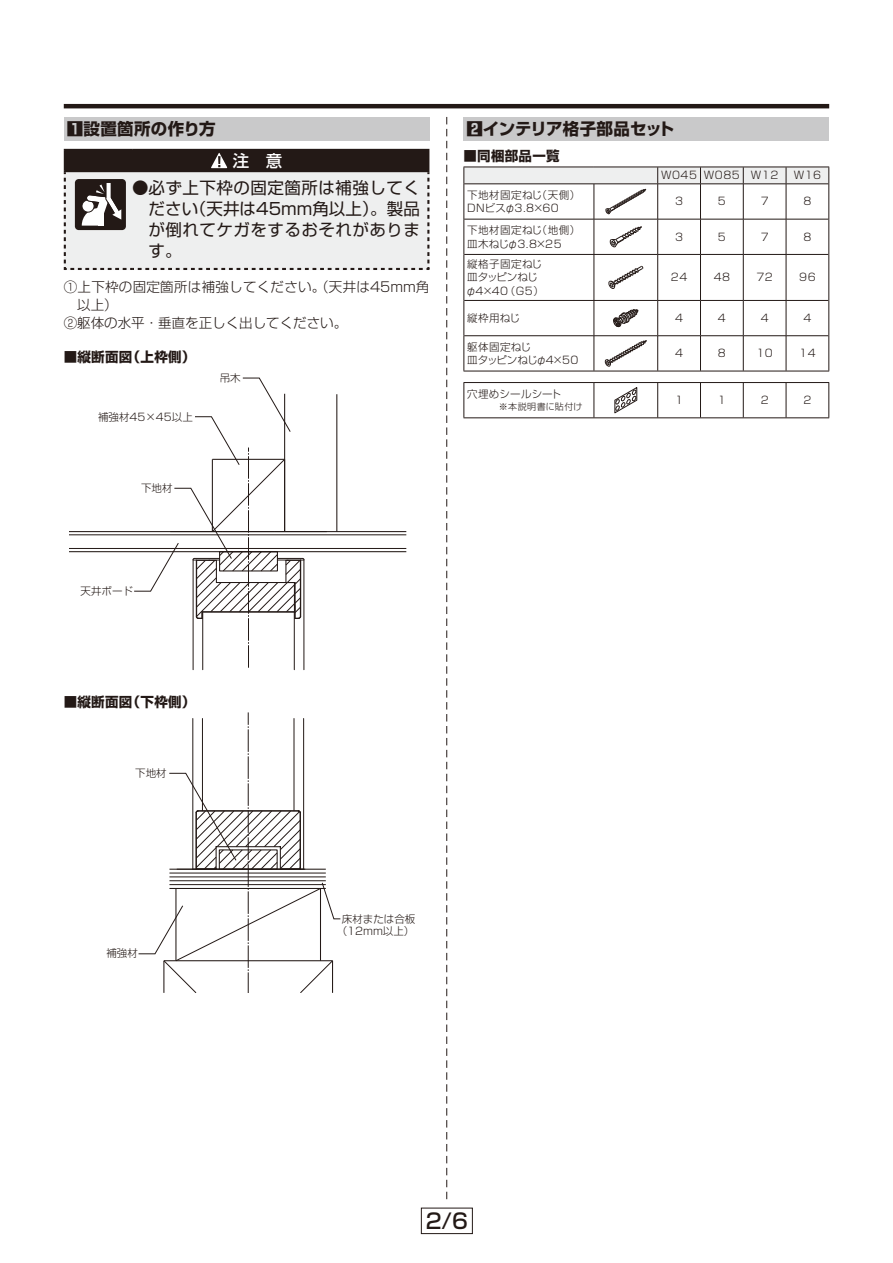
<style>
.page{position:relative;width:893px;height:1263px;background:#fff}
.page>*{position:absolute;margin:0;border:0;box-sizing:border-box;transform-origin:0 0}
.t1{font:21px "Shin Go Pro Medium 90 pv RKSJ H";color:#231916}
.t2{font:16.5px/21px "Shin Go Pro Regular 90 pv RKSJ H";letter-spacing:.03em;color:#231916;text-align:justify}
.t3{font:16.5px "Shin Go Pro Bold 90 pv RKSJ H";letter-spacing:-.015em;color:#231916}
.t4{font:16.5px "Shin Go Pro Bold 90 pv RKSJ H";letter-spacing:.02em;color:#231916}
.t5{font:16.5px "Shin Go Pro Medium 90 pv RKSJ H";color:#fff}
.t6{font:13.5px "Shin Go Pro Light 90 pv RKSJ H";letter-spacing:.02em;color:#231916}
.t7{font:13.5px "Shin Go Pro Bold 90 pv RKSJ H";letter-spacing:.02em;color:#231916}
.t8{font:13.5px "Shin Go Pro Light 90 pv RKSJ H";color:#231916}
.t9{font:10.5px/13.5px "Shin Go Pro Light 90 pv RKSJ H";letter-spacing:.005em;color:#231916}
.t10{font:10.5px/13.5px "Shin Go Pro Light 90 pv RKSJ H";letter-spacing:.05em;color:#231916}
.t11{font:9px "Shin Go Pro Light 90 pv RKSJ H";letter-spacing:.05em;color:#231916}
</style>
<div class="page">
<hr style="left:64px;top:104px;width:765px;height:4px;background:#231916">
<hr style="left:70px;top:551px;width:336px;height:1px;background:#231916">
<hr style="left:70px;top:548px;width:336px;height:1px;background:#231916">
<hr style="left:70px;top:534px;width:336px;height:1px;background:#231916">
<hr style="left:70px;top:531px;width:336px;height:1px;background:#231916">
<hr style="left:336px;top:394px;width:1px;height:138px;background:#231916">
<hr style="left:193px;top:560px;width:1px;height:110px;background:#231916">
<hr style="left:304px;top:560px;width:1px;height:110px;background:#231916">
<hr style="left:202px;top:612px;width:1px;height:58px;background:#231916">
<hr style="left:294px;top:612px;width:1px;height:58px;background:#231916">
<svg style="left:134px;top:378px;width:170px;height:290px"></svg>
<svg style="left:138px;top:712px;width:203px;height:281px"></svg>
<div style="left:64px;top:117px;width:365px;height:23px;background:#c9c9ca"></div>
<svg style="left:446px;top:117px;width:1px;height:1082px"></svg>
<div style="left:421px;top:1208px;width:52px;height:26px;border:1px solid #231916"></div>
<hr style="left:64px;top:149px;width:68px;height:2px;background:#231916">
<hr style="left:132px;top:149px;width:297px;height:2px;background:#231916">
<svg style="left:63px;top:151px;width:367px;height:119px;background:#bfbebd"></svg>
<div style="left:463px;top:117px;width:366px;height:23px;background:#c9c9ca"></div>
<hr style="left:594px;top:184px;width:1px;height:35px;background:#231916">
<hr style="left:657px;top:184px;width:1px;height:35px;background:#231916">
<hr style="left:700px;top:184px;width:1px;height:35px;background:#231916">
<hr style="left:743px;top:184px;width:1px;height:35px;background:#231916">
<hr style="left:786px;top:184px;width:1px;height:35px;background:#231916">
<hr style="left:464px;top:219px;width:194px;height:1px;background:#231916">
<hr style="left:594px;top:219px;width:1px;height:35px;background:#231916">
<hr style="left:658px;top:219px;width:42px;height:1px;background:#231916">
<hr style="left:657px;top:219px;width:1px;height:35px;background:#231916">
<hr style="left:700px;top:219px;width:43px;height:1px;background:#231916">
<hr style="left:700px;top:219px;width:1px;height:35px;background:#231916">
<hr style="left:743px;top:219px;width:43px;height:1px;background:#231916">
<hr style="left:743px;top:219px;width:1px;height:35px;background:#231916">
<hr style="left:786px;top:219px;width:42px;height:1px;background:#231916">
<hr style="left:786px;top:219px;width:1px;height:35px;background:#231916">
<hr style="left:464px;top:254px;width:194px;height:1px;background:#231916">
<hr style="left:594px;top:255px;width:1px;height:45px;background:#231916">
<hr style="left:658px;top:254px;width:42px;height:1px;background:#231916">
<hr style="left:657px;top:255px;width:1px;height:45px;background:#231916">
<hr style="left:700px;top:254px;width:43px;height:1px;background:#231916">
<hr style="left:700px;top:255px;width:1px;height:45px;background:#231916">
<hr style="left:743px;top:254px;width:43px;height:1px;background:#231916">
<hr style="left:743px;top:255px;width:1px;height:45px;background:#231916">
<hr style="left:786px;top:254px;width:42px;height:1px;background:#231916">
<hr style="left:786px;top:255px;width:1px;height:45px;background:#231916">
<hr style="left:464px;top:300px;width:194px;height:1px;background:#231916">
<hr style="left:594px;top:301px;width:1px;height:34px;background:#231916">
<hr style="left:658px;top:300px;width:42px;height:1px;background:#231916">
<hr style="left:657px;top:301px;width:1px;height:34px;background:#231916">
<hr style="left:700px;top:300px;width:43px;height:1px;background:#231916">
<hr style="left:700px;top:301px;width:1px;height:34px;background:#231916">
<hr style="left:743px;top:300px;width:43px;height:1px;background:#231916">
<hr style="left:743px;top:301px;width:1px;height:34px;background:#231916">
<hr style="left:786px;top:300px;width:42px;height:1px;background:#231916">
<hr style="left:786px;top:301px;width:1px;height:34px;background:#231916">
<hr style="left:464px;top:335px;width:194px;height:1px;background:#231916">
<hr style="left:594px;top:336px;width:1px;height:35px;background:#231916">
<hr style="left:658px;top:335px;width:42px;height:1px;background:#231916">
<hr style="left:657px;top:336px;width:1px;height:35px;background:#231916">
<hr style="left:700px;top:335px;width:43px;height:1px;background:#231916">
<hr style="left:700px;top:336px;width:1px;height:35px;background:#231916">
<hr style="left:743px;top:335px;width:43px;height:1px;background:#231916">
<hr style="left:743px;top:336px;width:1px;height:35px;background:#231916">
<hr style="left:786px;top:335px;width:42px;height:1px;background:#231916">
<hr style="left:786px;top:336px;width:1px;height:35px;background:#231916">
<hr style="left:594px;top:383px;width:1px;height:34px;background:#231916">
<hr style="left:657px;top:383px;width:1px;height:34px;background:#231916">
<hr style="left:700px;top:383px;width:1px;height:34px;background:#231916">
<hr style="left:743px;top:383px;width:1px;height:34px;background:#231916">
<hr style="left:786px;top:383px;width:1px;height:34px;background:#231916">
<hr style="left:463px;top:184px;width:1px;height:35px;background:#231916">
<hr style="left:828px;top:184px;width:1px;height:35px;background:#231916">
<hr style="left:463px;top:219px;width:1px;height:35px;background:#231916">
<hr style="left:828px;top:219px;width:1px;height:35px;background:#231916">
<hr style="left:463px;top:254px;width:1px;height:46px;background:#231916">
<hr style="left:828px;top:254px;width:1px;height:46px;background:#231916">
<hr style="left:463px;top:300px;width:1px;height:36px;background:#231916">
<hr style="left:828px;top:300px;width:1px;height:36px;background:#231916">
<hr style="left:463px;top:336px;width:1px;height:35px;background:#231916">
<hr style="left:828px;top:336px;width:1px;height:35px;background:#231916">
<hr style="left:463px;top:371px;width:366px;height:1px;background:#231916">
<hr style="left:463px;top:382px;width:131px;height:1px;background:#231916">
<hr style="left:463px;top:383px;width:1px;height:34px;background:#231916">
<hr style="left:594px;top:382px;width:235px;height:1px;background:#231916">
<hr style="left:828px;top:383px;width:1px;height:34px;background:#231916">
<hr style="left:463px;top:417px;width:366px;height:1px;background:#231916">
<svg style="left:463px;top:167px;width:366px;height:47px"></svg>
<svg style="left:610px;top:226px;width:32px;height:21px"></svg>
<svg style="left:609px;top:265px;width:35px;height:24px"></svg>
<svg style="left:613px;top:309px;width:26px;height:19px"></svg>
<svg style="left:605px;top:340px;width:42px;height:27px"></svg>
<svg style="left:614px;top:387px;width:23px;height:26px"></svg>
<h2 class="t4" style="left:67px;top:122px;width:150px">1設置箇所の作り方</h2>
<h2 class="t5" style="left:233px;top:154px;width:51px">注　意</h2>
<h2 class="t2" style="left:149px;top:180px;width:273px;text-indent:-16px">● 必ず上下枠の固定箇所は補強してください（天井は45mm角以上）。製品が倒れてケガをするおそれがあります。</h2>
<p class="t6" style="left:64px;top:281px;width:367px">①上下枠の固定箇所は補強してください。（天井は45mm角</p>
<p class="t8" style="left:77px;top:300px;width:42px">以上）</p>
<p class="t8" style="left:64px;top:318px;width:285px">②躯体の水平・垂直を正しく出してください。</p>
<p class="t7" style="left:64px;top:351px;width:133px">■縦断面図（上枠側）</p>
<p class="t9" style="left:98px;top:412px;width:96px">補強材45×45以上</p>
<p class="t9" style="left:141px;top:483px;width:33px">下地材</p>
<p class="t9" style="left:220px;top:373px;width:22px">吊木</p>
<h2 class="t3" style="left:466px;top:122px;width:209px">2インテリア格子部品セット</h2>
<p class="t10" style="left:661px;top:170px;width:119px">W045 W085 W12</p>
<p class="t9" style="left:794px;top:170px;width:29px">W16</p>
<p class="t10" style="left:467px;top:189px;width:115px">下地材固定ねじ（天側）<br>DNビスφ3.8×60</p>
<p class="t9" style="left:675px;top:196px;width:9px">3</p>
<p class="t9" style="left:718px;top:196px;width:9px">5</p>
<p class="t9" style="left:761px;top:196px;width:9px">7</p>
<p class="t9" style="left:803px;top:196px;width:9px">8</p>
<p class="t10" style="left:467px;top:225px;width:115px">下地材固定ねじ（地側）皿木ねじφ3.8×25</p>
<p class="t9" style="left:675px;top:231px;width:9px">3</p>
<p class="t9" style="left:718px;top:231px;width:9px">5</p>
<p class="t9" style="left:761px;top:231px;width:9px">7</p>
<p class="t9" style="left:803px;top:231px;width:9px">8</p>
<p class="t9" style="left:466px;top:259px;width:80px">縦格子固定ねじ皿タッピンねじφ4×40（G5）</p>
<p class="t7" style="left:463px;top:151px;width:98px">■同梱部品一覧</p>
<p class="t9" style="left:671px;top:272px;width:18px">24</p>
<p class="t9" style="left:714px;top:272px;width:18px">48</p>
<p class="t9" style="left:756px;top:272px;width:18px">72</p>
<p class="t9" style="left:799px;top:272px;width:18px">96</p>
<p class="t9" style="left:467px;top:313px;width:55px">縦枠用ねじ</p>
<p class="t9" style="left:675px;top:313px;width:9px">4</p>
<p class="t9" style="left:718px;top:313px;width:9px">4</p>
<p class="t9" style="left:761px;top:313px;width:9px">4</p>
<p class="t9" style="left:803px;top:313px;width:9px">4</p>
<p class="t9" style="left:467px;top:341px;width:113px">躯体固定ねじ<br>皿タッピンねじφ4×50</p>
<p class="t9" style="left:675px;top:348px;width:9px">4</p>
<p class="t9" style="left:718px;top:348px;width:9px">8</p>
<p class="t9" style="left:756px;top:348px;width:18px">10</p>
<p class="t9" style="left:799px;top:348px;width:18px">14</p>
<p class="t9" style="left:467px;top:389px;width:96px">穴埋めシールシート</p>
<p class="t11" style="left:467px;top:404px;width:117px">　　　 ※本説明書に貼付け</p>
<p class="t9" style="left:675px;top:395px;width:9px">1</p>
<p class="t9" style="left:718px;top:395px;width:9px">1</p>
<p class="t9" style="left:761px;top:395px;width:9px">2</p>
<p class="t9" style="left:803px;top:395px;width:9px">2</p>
<p class="t9" style="left:81px;top:585px;width:54px">天井ボード</p>
<p class="t7" style="left:64px;top:696px;width:133px">■縦断面図（下枠側）</p>
<p class="t9" style="left:135px;top:768px;width:33px">下地材</p>
<p class="t9" style="left:106px;top:948px;width:33px">補強材</p>
<p class="t9" style="left:337px;top:915px;width:80px;line-height:12px;text-align:center">床材または合板（12mm以上）</p>
<h1 class="t1" style="left:426px;top:1213px;width:44px">2/6</h1>
</div>
